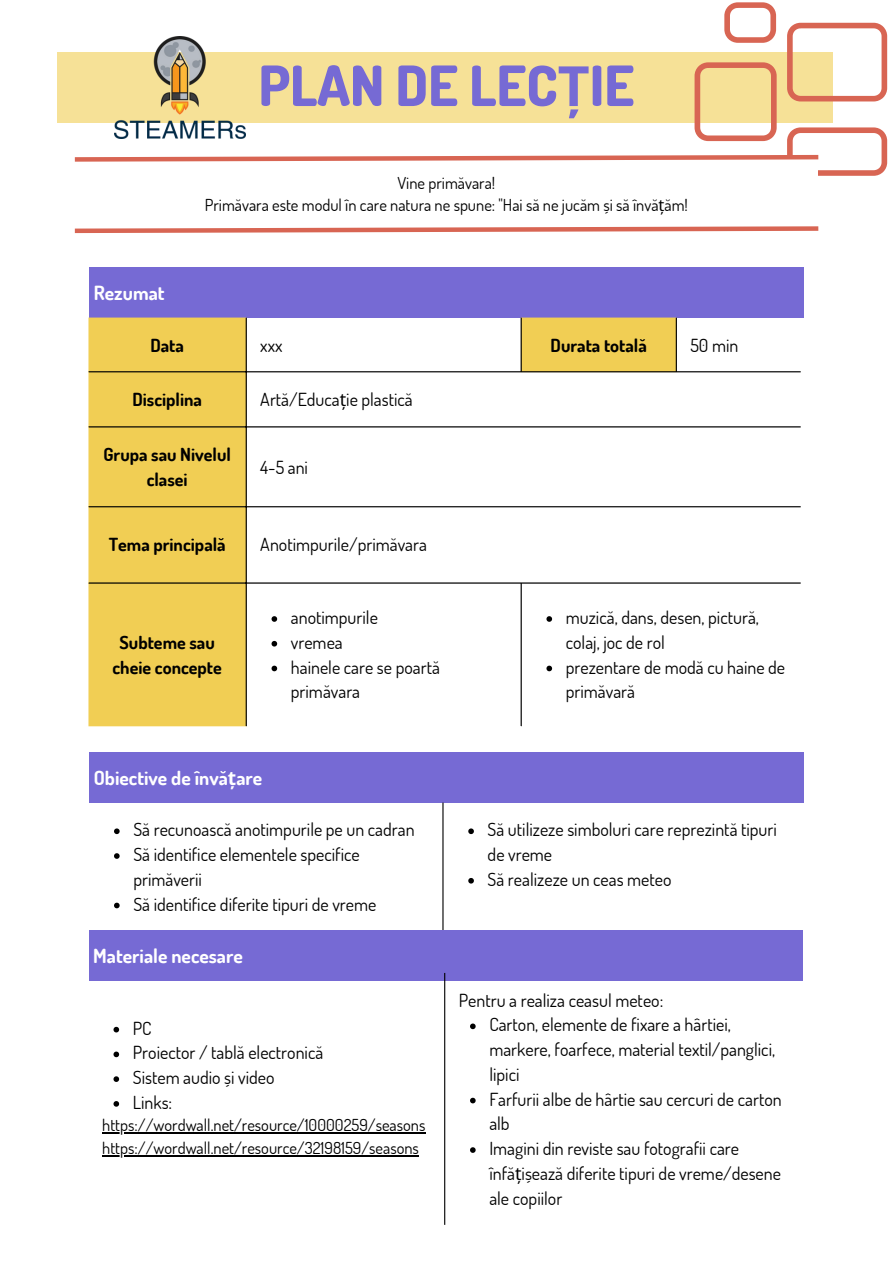
<style>
.page{position:relative;width:893px;height:1264px;background:#fff}
.page>*{position:absolute;margin:0;border:0;box-sizing:border-box;transform-origin:0 0}
.t1{font:800 55.5px "Dosis";color:#766ad4}
.t2{font:700 19.5px "Dosis";color:#fff}
.t3{font:18px/24.8px "Dosis";color:#000}
.t4{font:700 18px/24.8px "Dosis";color:#000;text-align:center}
.t5{font:16.5px "Dosis";color:#000}
.s1{font-family:"Noto Sans";font-weight:700}
.s2{font-family:"Noto Sans"}
</style>
<div class="page">
<div style="left:89px;top:267px;width:714px;height:50px;background:#766ad4"></div>
<svg style="left:89px;top:318px;width:587px;height:408px"></svg>
<svg style="left:271px;top:616px;width:6px;height:5px"></svg>
<svg style="left:271px;top:641px;width:6px;height:5px"></svg>
<svg style="left:271px;top:665px;width:6px;height:6px"></svg>
<svg style="left:546px;top:616px;width:6px;height:5px"></svg>
<svg style="left:546px;top:665px;width:6px;height:6px"></svg>
<hr style="left:246px;top:318px;width:1px;height:408px;background:#000">
<hr style="left:520px;top:318px;width:1px;height:53px;background:#000">
<hr style="left:520px;top:583px;width:1px;height:143px;background:#000">
<hr style="left:675px;top:318px;width:1px;height:53px;background:#000">
<hr style="left:89px;top:371px;width:711px;height:1px;background:#000">
<hr style="left:89px;top:426px;width:711px;height:1px;background:#000">
<hr style="left:89px;top:506px;width:711px;height:1px;background:#000">
<hr style="left:89px;top:582px;width:711px;height:1px;background:#000">
<div style="left:89px;top:752px;width:714px;height:50px;background:#766ad4"></div>
<svg style="left:70px;top:2px;width:817px;height:174px"></svg>
<svg style="left:74px;top:226px;width:745px;height:8px"></svg>
<img style="left:114px;top:36px;width:131px;height:102px">
<svg style="left:114px;top:828px;width:6px;height:6px"></svg>
<svg style="left:114px;top:853px;width:6px;height:5px"></svg>
<svg style="left:114px;top:902px;width:6px;height:6px"></svg>
<svg style="left:468px;top:828px;width:6px;height:6px"></svg>
<svg style="left:468px;top:878px;width:6px;height:5px"></svg>
<hr style="left:442px;top:802px;width:1px;height:128px;background:#000">
<div style="left:89px;top:930px;width:713px;height:51px;background:#766ad4"></div>
<svg style="left:113px;top:1026px;width:6px;height:6px"></svg>
<svg style="left:113px;top:1051px;width:6px;height:6px"></svg>
<svg style="left:113px;top:1076px;width:6px;height:5px"></svg>
<svg style="left:113px;top:1101px;width:6px;height:5px"></svg>
<hr style="left:102px;top:1132px;width:323px;height:1px;background:#000">
<hr style="left:102px;top:1154px;width:317px;height:2px;background:#000">
<svg style="left:470px;top:1023px;width:5px;height:6px"></svg>
<svg style="left:470px;top:1097px;width:5px;height:6px"></svg>
<svg style="left:470px;top:1147px;width:5px;height:5px"></svg>
<hr style="left:444px;top:972px;width:1px;height:252px;background:#000">
<p class="t1" style="left:258px;top:49px;width:377px">PLAN DE LEC<span class="s1">Ț</span>IE</p>
<p class="t5" style="left:397px;top:172px;width:99px">Vine primăvara!</p>
<p class="t5" style="left:205px;top:194px;width:484px">Primăvara este modul în care natura ne spune: "Hai să ne jucăm și să învă<span class="s2">ț</span>ăm!</p>
<p class="t2" style="left:94px;top:280px;width:72px">Rezumat</p>
<p class="t4" style="left:150px;top:332px;width:35px">Data</p>
<p class="t3" style="left:260px;top:332px;width:24px">xxx</p>
<p class="t4" style="left:550px;top:332px;width:98px">Durata totală</p>
<p class="t3" style="left:690px;top:332px;width:50px">50 min</p>
<p class="t4" style="left:132px;top:386px;width:71px">Disciplina</p>
<p class="t3" style="left:260px;top:386px;width:154px">Artă/Educa<span class="s2">ț</span>ie plastică</p>
<p class="t4" style="left:103px;top:442px;width:129px">Grupa sau Nivelul clasei</p>
<p class="t3" style="left:260px;top:454px;width:49px">4-5 ani</p>
<p class="t4" style="left:109px;top:531px;width:118px">Tema principală</p>
<p class="t3" style="left:260px;top:531px;width:168px">Anotimpurile/primăvara</p>
<p class="t4" style="left:112px;top:629px;width:111px">Subteme sau cheie concepte</p>
<p class="t3" style="left:291px;top:604px;width:88px">anotimpurile</p>
<p class="t3" style="left:291px;top:629px;width:53px">vremea</p>
<p class="t3" style="left:291px;top:654px;width:150px">hainele care se poartă primăvara</p>
<p class="t3" style="left:565px;top:604px;width:195px">muzică, dans, desen, pictură, colaj, joc de rol</p>
<p class="t3" style="left:565px;top:654px;width:221px">prezentare de modă cu haine de primăvară</p>
<p class="t2" style="left:94px;top:764px;width:170px">Obiective de învă<span class="s2">ț</span>are</p>
<p class="t3" style="left:133px;top:816px;width:283px">Să recunoască anotimpurile pe un cadran</p>
<p class="t3" style="left:133px;top:841px;width:228px">Să identifice elementele specifice primăverii</p>
<p class="t3" style="left:133px;top:891px;width:244px">Să identifice diferite tipuri de vreme</p>
<p class="t2" style="left:93px;top:943px;width:151px">Materiale necesare</p>
<p class="t3" style="left:133px;top:1015px;width:20px">PC</p>
<p class="t3" style="left:133px;top:1039px;width:192px">Proiector / tablă electronică</p>
<p class="t3" style="left:133px;top:1064px;width:143px">Sistem audio și video</p>
<p class="t3" style="left:133px;top:1089px;width:41px">Links:</p>
<p class="t5" style="left:102px;top:1114px;width:324px">https://wordwall.net/resource/10000259/seasons</p>
<p class="t5" style="left:102px;top:1136px;width:318px">https://wordwall.net/resource/32198159/seasons</p>
<p class="t3" style="left:487px;top:816px;width:291px">Să utilizeze simboluri care reprezintă tipuri de vreme</p>
<p class="t3" style="left:487px;top:866px;width:185px">Să realizeze un ceas meteo</p>
<p class="t3" style="left:458px;top:987px;width:206px">Pentru a realiza ceasul meteo:</p>
<p class="t3" style="left:489px;top:1011px;width:287px">Carton, elemente de fixare a hârtiei, markere, foarfece, material textil/panglici, lipici</p>
<p class="t3" style="left:489px;top:1086px;width:294px">Farfurii albe de hârtie sau cercuri de carton alb</p>
<p class="t3" style="left:489px;top:1135px;width:293px">Imagini din reviste sau fotografii care înfă<span class="s2">ț</span>ișează diferite tipuri de vreme/desene ale copiilor</p>
</div>
